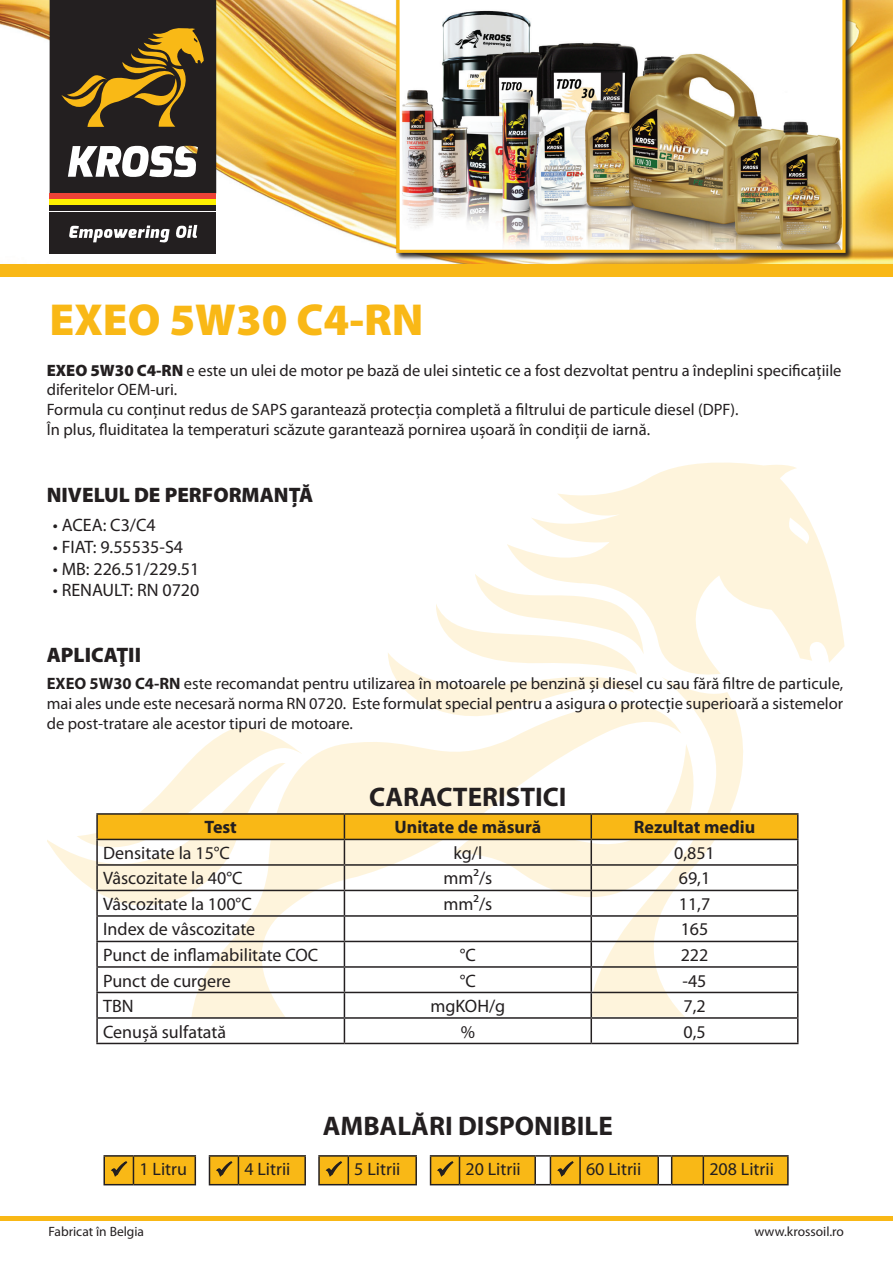
<style>
.page{position:relative;width:893px;height:1263px;background:#fff}
.page>*{position:absolute;margin:0;border:0;box-sizing:border-box;transform-origin:0 0}
.t1{font:900 45px "Myriad Pro";color:#f9b816}
.t2{font:700 27px "Myriad Pro";color:#231f20}
.t3{font:900 21px "Myriad Pro";color:#231f20}
.t4{font:18px "Myriad Pro";color:#231f20}
.t5{font:700 18px "Myriad Pro";color:#231f20}
.t6{font:16.5px/19.8px "Myriad Pro";color:#231f20}
.t7{font:13.5px "Myriad Pro";color:#231f20}
.s1{font-weight:900}
.s2{font-weight:700}
</style>
<div class="page">
<img style="left:0;top:0;width:893px;height:264px">
<div style="left:50px;top:193px;width:166px;height:6px;background:#ee4237"></div>
<div style="left:50px;top:199px;width:166px;height:6px;background:#fff101"></div>
<div style="left:50px;top:205px;width:166px;height:6px;background:#231f20"></div>
<svg style="left:50px;top:0;width:166px;height:193px;background:#4f4431"></svg>
<div style="left:50px;top:213px;width:166px;height:41px;background:#231f20"></div>
<svg style="left:69px;top:225px;width:128px;height:18px"></svg>
<div style="left:0;top:264px;width:893px;height:13px;background:#f9b816"></div>
<svg style="left:507px;top:462px;width:337px;height:201px;fill:#fef4dc"></svg>
<div style="left:0;top:1216px;width:893px;height:5px;background:#f9b816"></div>
<hr style="left:96px;top:1043px;width:248px;height:1px;background:#231f20">
<hr style="left:344px;top:1043px;width:247px;height:1px;background:#231f20">
<hr style="left:591px;top:1043px;width:207px;height:1px;background:#231f20">
<svg style="left:48px;top:574px;width:750px;height:469px"></svg>
<hr style="left:96px;top:839px;width:248px;height:1px;background:#231f20">
<hr style="left:344px;top:839px;width:247px;height:1px;background:#231f20">
<hr style="left:591px;top:839px;width:207px;height:1px;background:#231f20">
<hr style="left:103px;top:1155px;width:30px;height:1px;background:#231f20">
<hr style="left:103px;top:1156px;width:2px;height:28px;background:#231f20">
<hr style="left:103px;top:1184px;width:30px;height:1px;background:#231f20">
<hr style="left:703px;top:1155px;width:86px;height:1px;background:#231f20">
<hr style="left:787px;top:1156px;width:2px;height:28px;background:#231f20">
<svg style="left:104px;top:1155px;width:684px;height:30px;background:#e2ae2d"></svg>
<hr style="left:672px;top:1184px;width:31px;height:1px;background:#231f20">
<hr style="left:703px;top:1184px;width:86px;height:1px;background:#231f20">
<div style="left:395px;top:0;width:458px;height:260px;background:#231f20;opacity:.75"></div>
<img style="left:396px;top:0;width:449px;height:253px">
<h1 class="t1" style="left:50px;top:290px;width:375px">EXEO 5W30 C4-RN</h1>
<p class="t6" style="left:47px;top:360px;width:796px"><span class="s1">EXEO 5W30 C4-RN</span> e este un ulei de motor pe bază de ulei sintetic ce a fost dezvoltat pentru a îndeplini specificațiile diferitelor OEM-uri.<br>Formula cu conținut redus de SAPS garantează protecția completă a filtrului de particule diesel (DPF).<br>În plus, fluiditatea la temperaturi scăzute garantează pornirea ușoară în condiții de iarnă.</p>
<p class="t3" style="left:47px;top:481px;width:268px">NIVELUL DE PERFORMANȚĂ</p>
<p class="t4" style="left:53px;top:514px;width:105px">• ACEA: C3/C4</p>
<p class="t4" style="left:53px;top:536px;width:132px">• FIAT: 9.55535-S4</p>
<p class="t4" style="left:53px;top:557px;width:148px">• MB: 226.51/229.51</p>
<p class="t4" style="left:53px;top:579px;width:148px">• RENAULT: RN 0720</p>
<p class="t3" style="left:47px;top:641px;width:96px">APLICAŢII</p>
<p class="t6" style="left:47px;top:673px;width:798px;text-align:justify"><span class="s2">EXEO 5W30 C4-RN</span> este recomandat pentru utilizarea în motoarele pe benzină și diesel cu sau fără filtre de particule, mai ales unde este necesară norma RN 0720. Este formulat special pentru a asigura o protecție superioară a sistemelor de post-tratare ale acestor tipuri de motoare.</p>
<h2 class="t2" style="left:369px;top:779px;width:199px">CARACTERISTICI</h2>
<p class="t5" style="left:205px;top:816px;width:34px">Test</p>
<p class="t5" style="left:394px;top:816px;width:148px">Unitate de măsură</p>
<p class="t5" style="left:634px;top:816px;width:123px">Rezultat mediu</p>
<p class="t4" style="left:103px;top:842px;width:129px">Densitate la 15°C</p>
<p class="t4" style="left:453px;top:842px;width:30px">kg/l</p>
<p class="t4" style="left:674px;top:842px;width:42px">0,851</p>
<p class="t4" style="left:103px;top:867px;width:141px">Vâscozitate la 40°C</p>
<p class="t4" style="left:443px;top:867px;width:50px">mm²/s</p>
<p class="t4" style="left:679px;top:867px;width:33px">69,1</p>
<p class="t4" style="left:103px;top:893px;width:150px">Vâscozitate la 100°C</p>
<p class="t4" style="left:443px;top:893px;width:50px">mm²/s</p>
<p class="t4" style="left:679px;top:893px;width:33px">11,7</p>
<p class="t4" style="left:103px;top:918px;width:154px">Index de vâscozitate</p>
<p class="t4" style="left:681px;top:918px;width:29px">165</p>
<p class="t4" style="left:103px;top:944px;width:217px">Punct de inflamabilitate COC</p>
<p class="t4" style="left:460px;top:944px;width:18px">°C</p>
<p class="t4" style="left:681px;top:944px;width:29px">222</p>
<p class="t4" style="left:103px;top:969px;width:129px">Punct de curgere</p>
<p class="t4" style="left:460px;top:969px;width:18px">°C</p>
<p class="t4" style="left:682px;top:969px;width:25px">-45</p>
<p class="t4" style="left:103px;top:995px;width:32px">TBN</p>
<p class="t4" style="left:430px;top:995px;width:76px">mgKOH/g</p>
<p class="t4" style="left:683px;top:995px;width:24px">7,2</p>
<p class="t4" style="left:103px;top:1020px;width:125px">Cenușă sulfatată</p>
<p class="t4" style="left:461px;top:1020px;width:16px">%</p>
<p class="t4" style="left:683px;top:1020px;width:24px">0,5</p>
<h2 class="t2" style="left:323px;top:1108px;width:291px">AMBALĂRI DISPONIBILE</h2>
<p class="t4" style="left:111px;top:1158px;width:78px">✓ 1 Litru</p>
<p class="t4" style="left:216px;top:1158px;width:76px">✓ 4 Litrii</p>
<p class="t4" style="left:325px;top:1158px;width:76px">✓ 5 Litrii</p>
<p class="t4" style="left:437px;top:1158px;width:86px">✓ 20 Litrii</p>
<p class="t4" style="left:557px;top:1158px;width:86px">✓ 60 Litrii</p>
<p class="t4" style="left:709px;top:1158px;width:66px">208 Litrii</p>
<p class="t7" style="left:49px;top:1223px;width:97px">Fabricat în Belgia</p>
<p class="t7" style="left:754px;top:1223px;width:91px">www.krossoil.ro</p>
</div>
